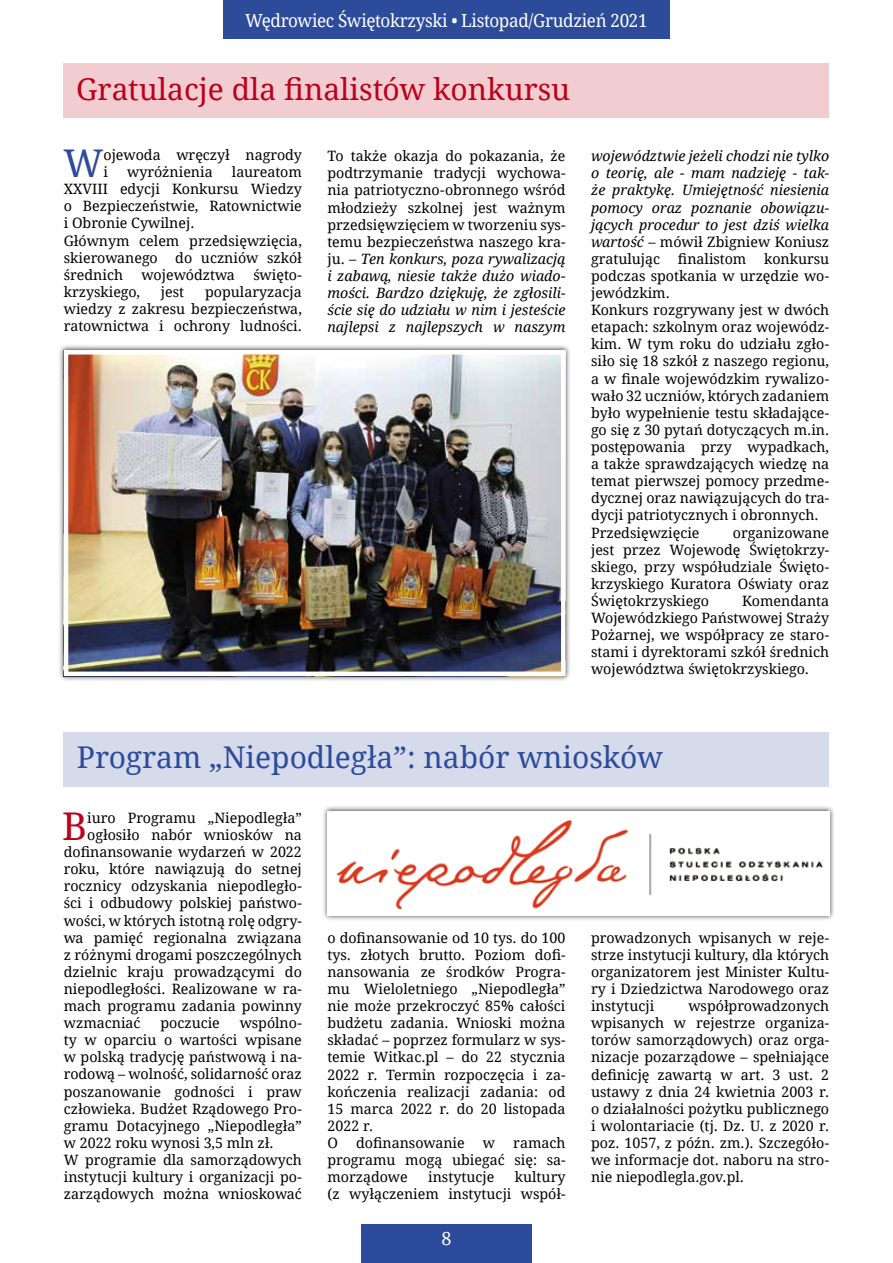
<style>
.page{position:relative;width:893px;height:1263px;background:#fff}
.page>*{position:absolute;margin:0;border:0;box-sizing:border-box;transform-origin:0 0}
.t1{font:38.25px "Droid Serif";color:#2c4b9b}
.t2{font:38.25px "Droid Serif";color:#bc001b}
.t3{font:30px "Droid Serif";color:#2c4b9b}
.t4{font:30px "Droid Serif";color:#bc001b}
.t5{font:18px "Droid Serif";letter-spacing:-.02em;color:#fff;scale:.95 1}
.t6{font:18px "Droid Serif";letter-spacing:-.02em;color:#fff}
.t7{font:14.25px/17.1px "Droid Serif";color:#000;text-align:justify}
.s1{font-style:italic}
</style>
<div class="page">
<div style="left:361px;top:1225px;width:170px;height:38px;background:#2c4b9b"></div>
<div style="left:223px;top:0;width:447px;height:38px;background:#2c4b9b"></div>
<div style="left:58px;top:344px;width:513px;height:337px;background:#000;opacity:.75"></div>
<img style="left:69px;top:355px;width:492px;height:316px">
<div style="left:64px;top:350px;width:502px;height:326px;border:4px solid #fff"></div>
<div style="left:64px;top:63px;width:765px;height:55px;background:#f1cdd2"></div>
<div style="left:64px;top:732px;width:765px;height:54px;background:#d5dbeb"></div>
<div style="left:322px;top:805px;width:513px;height:117px;background:#000;opacity:.75"></div>
<img style="left:332px;top:816px;width:492px;height:95px">
<p class="t5" style="left:245px;top:10px;width:425px">Wędrowiec Świętokrzyski • Listopad/Grudzień 2021</p>
<h2 class="t4" style="left:76px;top:70px;width:496px">Gratulacje dla finalistów konkursu</h2>
<h1 class="t1" style="left:63px;top:140px;width:41px">W</h1>
<p class="t7" style="left:103px;top:146px;width:200px">ojewoda wręczył nagrody i</p>
<p class="t7" style="left:127px;top:164px;width:87px">wyróżnienia</p>
<p class="t7" style="left:64px;top:164px;width:240px;text-align:left;text-indent:168px">laureatom<br>XXVIII edycji Konkursu Wiedzy o Bezpieczeństwie, Ratownictwie i Obronie Cywilnej.<br>Głównym celem przedsięwzięcia, skierowanego do uczniów szkół średnich</p>
<p class="t7" style="left:141px;top:266px;width:95px">województwa</p>
<p class="t7" style="left:253px;top:266px;width:50px">święto-</p>
<p class="t7" style="left:64px;top:283px;width:240px;text-indent:141px">popularyzacja wiedzy z zakresu bezpieczeństwa, ratownictwa i ochrony ludności.</p>
<p class="t7" style="left:64px;top:283px;width:78px">krzyskiego,</p>
<p class="t7" style="left:161px;top:283px;width:25px">jest</p>
<p class="t7" style="left:327px;top:148px;width:240px">To także okazja do pokazania, że podtrzymanie tradycji wychowa&shy;nia patriotyczno-obronnego wśród młodzieży szkolnej jest ważnym przedsięwzięciem w tworzeniu sys&shy;temu bezpieczeństwa naszego kra&shy;ju. – <span class="s1">Ten konkurs, poza rywalizacją i zabawą, niesie także dużo wiado&shy;mości. Bardzo dziękuję, że zgłosili&shy;ście się do udziału w nim i jesteście najlepsi z najlepszych w naszym</span></p>
<p class="t7" style="left:591px;top:148px;width:240px;text-align:left"><span class="s1">województwie jeżeli chodzi nie tylko o teorię, ale - mam nadzieję - tak&shy;że praktykę. Umiejętność niesienia pomocy oraz poznanie obowiązu&shy;jących procedur to jest dziś wielka wartość</span> – mówił Zbigniew Koniusz gratulując finalistom konkursu podczas spotkania w urzędzie wo&shy;jewódzkim.<br>Konkurs rozgrywany jest w dwóch etapach: szkolnym oraz wojewódz&shy;kim. W tym roku do udziału zgło&shy;siło się 18 szkół z naszego regionu, a w finale wojewódzkim rywalizo&shy;wało 32 uczniów, których zadaniem było wypełnienie testu składające&shy;go się z 30 pytań dotyczących m.in. postępowania przy wypadkach, a także sprawdzających wiedzę na temat pierwszej pomocy przedme&shy;dycznej oraz nawiązujących do tra&shy;dycji patriotycznych i obronnych.<br>Przedsięwzięcie</p>
<p class="t7" style="left:591px;top:524px;width:240px;text-indent:142px">organizowane jest przez Wojewodę Świętokrzy&shy;skiego, przy współudziale Święto&shy;krzyskiego Kuratora Oświaty oraz Świętokrzyskiego</p>
<p class="t7" style="left:591px;top:592px;width:240px;text-indent:151px">Komendanta Wojewódzkiego Państwowej Straży Pożarnej, we współpracy ze staro&shy;stami i dyrektorami szkół średnich województwa świętokrzyskiego.</p>
<h2 class="t3" style="left:77px;top:739px;width:588px">Program „Niepodległa”: nabór wniosków</h2>
<h1 class="t2" style="left:62px;top:803px;width:26px">B</h1>
<p class="t7" style="left:87px;top:809px;width:216px">iuro Programu „Niepodległa”</p>
<p class="t7" style="left:87px;top:826px;width:216px">ogłosiło nabór wniosków na</p>
<p class="t7" style="left:64px;top:844px;width:240px">dofinansowanie wydarzeń w 2022</p>
<p class="t7" style="left:64px;top:861px;width:240px">roku, które nawiązują do setnej</p>
<p class="t7" style="left:64px;top:878px;width:240px">rocznicy odzyskania niepodległo-</p>
<p class="t7" style="left:64px;top:895px;width:240px">ści i odbudowy polskiej państwo-</p>
<p class="t7" style="left:64px;top:912px;width:240px">wości, w których istotną rolę odgry-</p>
<p class="t7" style="left:64px;top:929px;width:240px">wa pamięć regionalna związana</p>
<p class="t7" style="left:64px;top:946px;width:240px">z różnymi drogami poszczególnych</p>
<p class="t7" style="left:64px;top:963px;width:240px">dzielnic kraju prowadzącymi do</p>
<p class="t7" style="left:64px;top:980px;width:240px">niepodległości. Realizowane w ra-</p>
<p class="t7" style="left:64px;top:997px;width:240px">mach programu zadania powinny</p>
<p class="t7" style="left:64px;top:1015px;width:78px">wzmacniać</p>
<p class="t7" style="left:160px;top:1015px;width:61px">poczucie</p>
<p class="t7" style="left:327px;top:929px;width:240px;text-align:left">o dofinansowanie od 10 tys. do 100 tys. złotych brutto. Poziom dofi&shy;nansowania ze środków Progra&shy;mu Wieloletniego „Niepodległa” nie może przekroczyć 85% całości budżetu zadania. Wnioski można składać – poprzez formularz w sys&shy;temie Witkac.pl – do 22 stycznia<br>2022 r. Termin rozpoczęcia i za&shy;kończenia realizacji zadania: od<br>15 marca 2022 r. do 20 listopada<br>2022 r.<br>O</p>
<p class="t7" style="left:591px;top:929px;width:240px">prowadzonych wpisanych w reje&shy;strze instytucji kultury, dla których organizatorem jest Minister Kultu&shy;ry i Dziedzictwa Narodowego oraz instytucji</p>
<p class="t7" style="left:591px;top:998px;width:240px;text-indent:97px">współprowadzonych wpisanych w rejestrze organiza&shy;torów samorządowych) oraz orga&shy;nizacje pozarządowe – spełniające definicję zawartą w art. 3 ust. 2 ustawy z dnia 24 kwietnia 2003 r. o działalnoś ci pożytku publicznego i wolontariacie (tj. Dz. U. z 2020 r. poz. 1057, z późn. zm.). Szczegóło&shy;we informacje dot. naboru na stro&shy;nie niepodlegla.gov.pl.</p>
<p class="t7" style="left:64px;top:1015px;width:240px;text-align:left;text-indent:176px">wspólno&shy;ty w oparciu o wartości wpisane w polską tradycję państwową i na&shy;rodową – wolność, solidarność oraz poszanowanie godności i praw człowieka. Budżet Rządowego Pro&shy;gramu Dotacyjnego „Niepodległa” w 2022 roku wynosi 3,5 mln zł.<br>W programie dla samorządowych instytucji kultury i organizacji po&shy;zarządowych można wnioskować</p>
<p class="t7" style="left:356px;top:1134px;width:110px">dofinansowanie</p>
<p class="t7" style="left:483px;top:1134px;width:14px">w</p>
<p class="t7" style="left:327px;top:1134px;width:240px;text-indent:186px">ramach programu mogą ubiegać się: sa&shy;morządowe</p>
<p class="t7" style="left:327px;top:1169px;width:240px;text-align:right">kultury<br>(z wyłączeniem instytucji współ-</p>
<p class="t7" style="left:428px;top:1169px;width:68px">instytucje</p>
<p class="t6" style="left:441px;top:1227px;width:12px">8</p>
</div>
